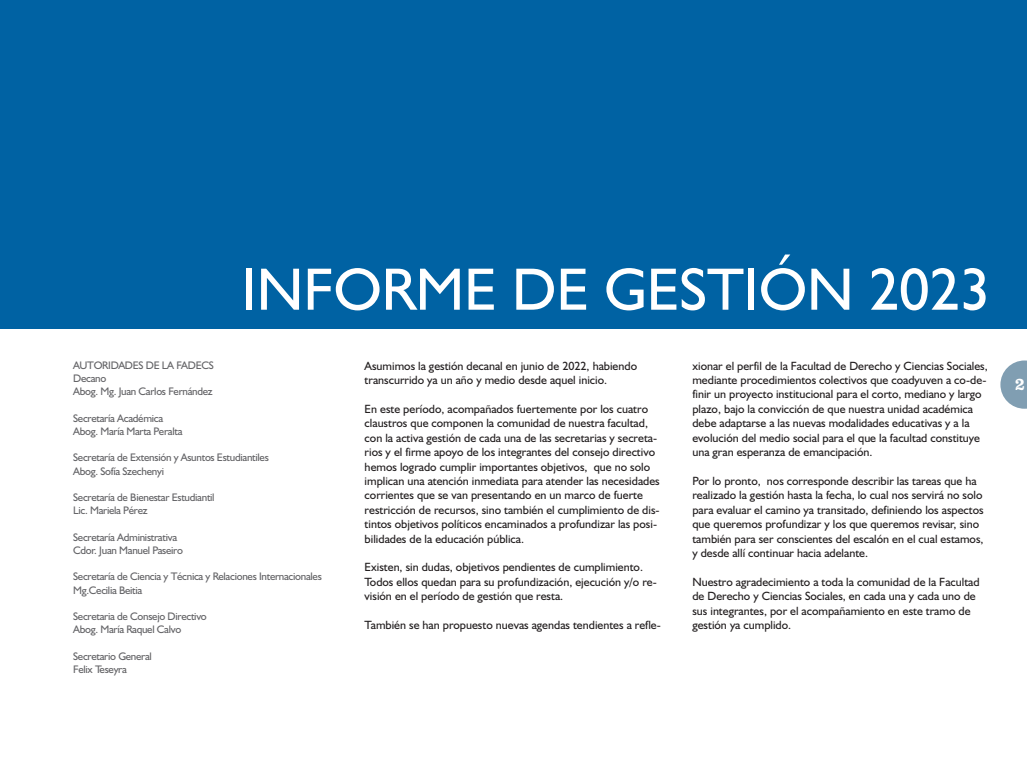
<style>
.page{position:relative;width:1027px;height:769px;background:#fff}
.page>*{position:absolute;margin:0;border:0;box-sizing:border-box;transform-origin:0 0}
.t1{font:60px "Humanist 521 BT";color:#fff}
.t2{font:17px "Clarendon";color:#fff}
.t3{font:12px/14.4px "Humanist 521 BT";color:#231f20}
.t4{font:11px/13.2px "Humanist 521 BT";letter-spacing:-.025em;color:#636366}
</style>
<div class="page">
<svg style="left:1000px;top:360px;width:26px;height:48px"></svg>
<div style="left:0;top:0;width:1026px;height:328px;background:#0062a3"></div>
<h1 class="t1" style="left:241px;top:254px;width:749px">INFORME DE GESTIÓN 2023</h1>
<p class="t4" style="left:73px;top:358px;width:142px">AUTORIDADES DE LA FADECS<br>Decano<br>Abog. Mg. Juan Carlos Fernández</p>
<p class="t4" style="left:73px;top:411px;width:111px">Secretaría Académica<br>Abog. María Marta Peralta</p>
<p class="t4" style="left:73px;top:450px;width:197px">Secretaría de Extensión y Asuntos Estudiantiles<br>Abog. Sofía Szechenyi</p>
<p class="t4" style="left:73px;top:490px;width:143px">Secretaría de Bienestar Estudiantil<br>Lic. Mariela Pérez</p>
<p class="t4" style="left:73px;top:530px;width:111px">Secretaría Administrativa<br>Cdor. Juan Manuel Paseiro</p>
<p class="t4" style="left:73px;top:569px;width:250px">Secretaría de Ciencia y Técnica y Relaciones Internacionales<br>Mg.Cecilia Beitia</p>
<p class="t4" style="left:73px;top:609px;width:135px">Secretaria de Consejo Directivo<br>Abog. María Raquel Calvo</p>
<p class="t4" style="left:73px;top:648px;width:80px">Secretario General<br>Felix Teseyra</p>
<p class="t3" style="left:364px;top:358px;width:274px">Asumimos la gestión decanal en junio de 2022, habiendo transcurrido ya un año y medio desde aquel inicio.</p>
<p class="t3" style="left:364px;top:401px;width:296px">En este período, acompañados fuertemente por los cuatro claustros que componen la comunidad de nuestra facultad, con la activa gestión de cada una de las secretarias y secreta&shy;rios y el firme apoyo de los integrantes del consejo directivo hemos logrado cumplir importantes objetivos, que no solo implican una atención inmediata para atender las necesidades corrientes que se van presentando en un marco de fuerte restricción de recursos, sino también el cumplimiento de dis&shy;tintos objetivos políticos encaminados a profundizar las posi&shy;bilidades de la educación pública.</p>
<p class="t3" style="left:364px;top:559px;width:293px">Existen, sin dudas, objetivos pendientes de cumplimiento.<br>Todos ellos quedan para su profundización, ejecución y/o re&shy;visión en el período de gestión que resta.</p>
<p class="t3" style="left:364px;top:617px;width:298px">También se han propuesto nuevas agendas tendientes a refle-</p>
<p class="t3" style="left:692px;top:358px;width:297px">xionar el perfil de la Facultad de Derecho y Ciencias Sociales, mediante procedimientos colectivos que coadyuven a co-de&shy;finir un proyecto institucional para el corto, mediano y largo plazo, bajo la convicción de que nuestra unidad académica debe adaptarse a las nuevas modalidades educativas y a la evolución del medio social para el que la facultad constituye una gran esperanza de emancipación.</p>
<p class="t3" style="left:692px;top:473px;width:293px">Por lo pronto, nos corresponde describir las tareas que ha realizado la gestión hasta la fecha, lo cual nos servirá no solo para evaluar el camino ya transitado, definiendo los aspectos que queremos profundizar y los que queremos revisar, sino también para ser conscientes del escalón en el cual estamos, y desde allí continuar hacia adelante.</p>
<p class="t3" style="left:692px;top:574px;width:289px">Nuestro agradecimiento a toda la comunidad de la Facultad de Derecho y Ciencias Sociales, en cada una y cada uno de sus integrantes, por el acompañamiento en este tramo de gestión ya cumplido.</p>
<h2 class="t2" style="left:1014px;top:374px;width:11px">2</h2>
</div>
